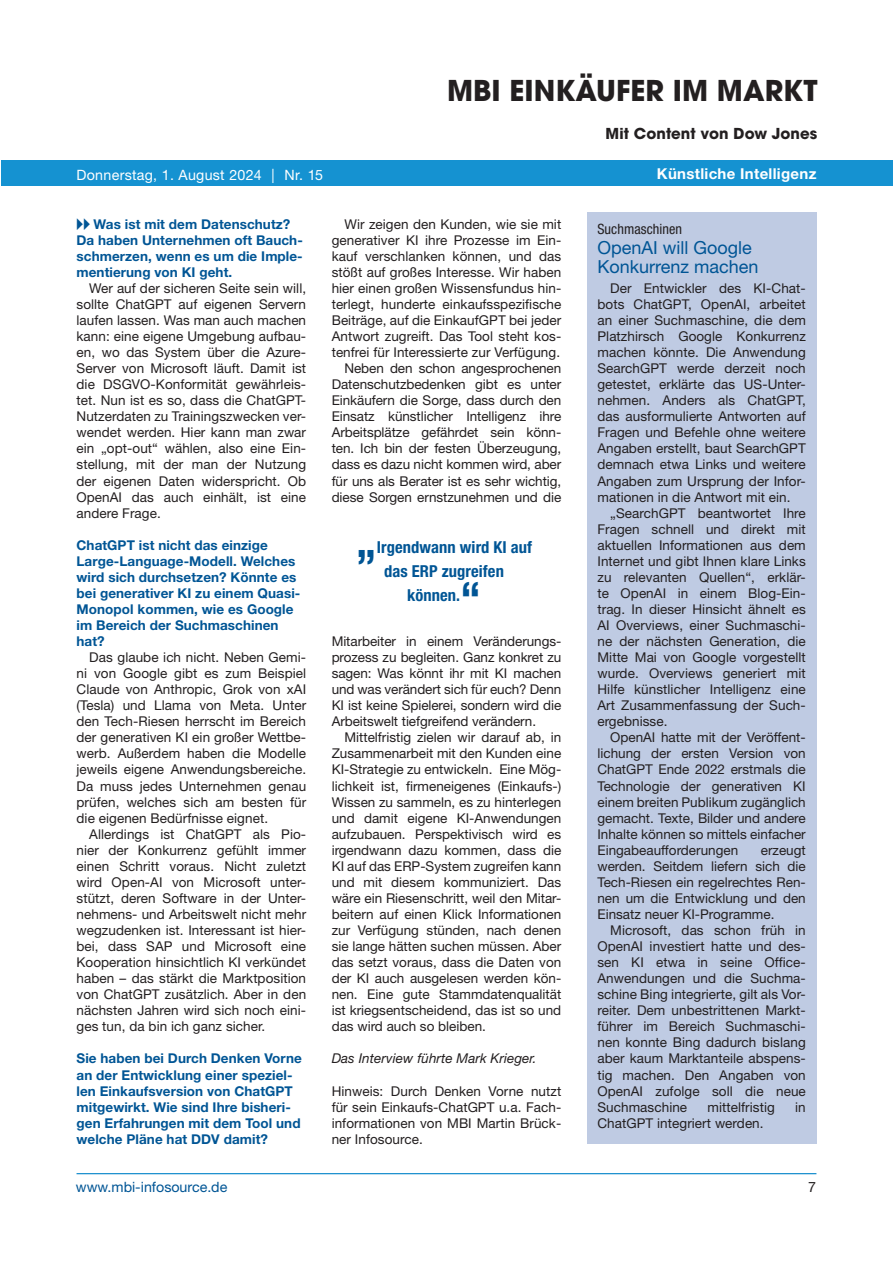
<style>
.page{position:relative;width:893px;height:1263px;background:#fff}
.page>*{position:absolute;margin:0;border:0;box-sizing:border-box;transform-origin:0 0}
._09-2_Zitat_Interview{font:700 condensed 45px "Helvetica Neue LT";color:#005595}
.t1{font:700 28.5px "ITC Avant Garde Std";color:#231f20}
._04-3_Einspalter_Head_blau{font:18px/19.5px "Helvetica Neue LT";color:#005595}
._09-2_Zitat_Interview-2{font:700 condensed 16.5px "Helvetica Neue LT";letter-spacing:.005em;color:#005595}
.t2{font:700 15px "ITC Avant Garde Std";letter-spacing:.005em;color:#231f20}
.t3{font:700 15px "Helvetica Neue LT";letter-spacing:.02em;color:#fff}
.t4{font:14.25px "Helvetica Neue LT";letter-spacing:.02em;color:#fff}
.t5{font:14.25px "Helvetica Neue LT";color:#005595}
._08-1_Dachzeile_Einspalter_schwarz{font:condensed 14.25px "Helvetica Neue LT";letter-spacing:.005em;color:#231f20}
.t6{font:14.25px "Helvetica Neue LT";color:#231f20}
._03_Lauftext{font:13.5px/16px "Helvetica Neue LT";letter-spacing:.005em;color:#231f20;text-align:justify}
._03-2_Interview_Frage{font:700 13.5px/16px "Helvetica Neue LT";letter-spacing:.005em;color:#005595}
._03-1_Lauftext_o_Einzug{font:13.5px/16px "Helvetica Neue LT";letter-spacing:.005em;color:#231f20;text-align:justify}
._07b_Autorenzeile{font:italic 13.5px "Helvetica Neue LT";letter-spacing:.005em;color:#231f20}
</style>
<div class="page">
<hr style="left:77px;top:1173px;width:739px;height:1px;background:#0082c8">
<div style="left:1px;top:160px;width:892px;height:26px;background:#1592d1"></div>
<div style="left:587px;top:213px;width:229px;height:931px;background:#bfcbe3"></div>
<p class="t4" style="left:77px;top:167px;width:248px">Donnerstag, 1. August 2024 | Nr. 15</p>
<h2 class="t1" style="left:447px;top:71px;width:372px">MBI EINKÄUFER IM MARKT</h2>
<p class="t2" style="left:605px;top:123px;width:213px">Mit Content von Dow Jones</p>
<p class="t3" style="left:657px;top:164px;width:161px">Künstliche Intelligenz</p>
<p class="_03-2_Interview_Frage" style="left:77px;top:216px;width:228px;text-indent:17px">Was ist mit dem Datenschutz?<br>Da haben Unternehmen oft Bauch&shy;schmerzen, wenn es um die Imple&shy;mentierung von KI geht.</p>
<p class="_03_Lauftext" style="left:77px;top:280px;width:231px;text-indent:13px">Wer auf der sicheren Seite sein will, sollte ChatGPT auf eigenen Servern laufen lassen. Was man auch machen kann: eine eigene Umgebung aufbau&shy;en, wo das System über die Azure-Server von Microsoft läuft. Damit ist die DSGVO-Konformität gewährleis&shy;tet. Nun ist es so, dass die ChatGPT-Nutzerdaten zu Trainingszwecken ver&shy;wendet werden. Hier kann man zwar ein „opt-out“ wählen, also eine Ein&shy;stellung, mit der man der Nutzung der eigenen Daten widerspricht. Ob OpenAI das auch einhält, ist eine andere Frage.</p>
<p class="_03-2_Interview_Frage" style="left:77px;top:537px;width:225px">ChatGPT ist nicht das einzige<br>Large-Language-Modell. Welches wird sich durchsetzen? Könnte es bei generativer KI zu einem Quasi-<br>Monopol kommen, wie es Google im Bereich der Suchmaschinen hat?</p>
<p class="_03_Lauftext" style="left:77px;top:649px;width:231px;text-indent:13px">Das glaube ich nicht. Neben Gemi&shy;ni von Google gibt es zum Beispiel Claude von Anthropic, Grok von xAI (Tesla) und Llama von Meta. Unter den Tech-Riesen herrscht im Bereich der generativen KI ein großer Wettbe&shy;werb. Außerdem haben die Modelle jeweils eigene Anwendungsbereiche.<br>Da muss jedes Unternehmen genau prüfen, welches sich am besten für die eigenen Bedürfnisse eignet.</p>
<p class="_03_Lauftext" style="left:77px;top:826px;width:231px;text-indent:13px">Allerdings ist ChatGPT als Pio&shy;nier der Konkurrenz gefühlt immer einen Schritt voraus. Nicht zuletzt wird Open-AI von Microsoft unter&shy;stützt, deren Software in der Unter&shy;nehmens- und Arbeitswelt nicht mehr wegzudenken ist. Interessant ist hier&shy;bei, dass SAP und Microsoft eine Kooperation hinsichtlich KI verkündet haben – das stärkt die Marktposition von ChatGPT zusätzlich. Aber in den nächsten Jahren wird sich noch eini&shy;ges tun, da bin ich ganz sicher.</p>
<p class="_03-2_Interview_Frage" style="left:77px;top:1050px;width:227px">Sie haben bei Durch Denken Vorne an der Entwicklung einer speziel&shy;len Einkaufsversion von ChatGPT mitgewirkt. Wie sind Ihre bisheri&shy;gen Erfahrungen mit dem Tool und welche Pläne hat DDV damit?</p>
<p class="_03_Lauftext" style="left:332px;top:216px;width:231px;text-indent:13px">Wir zeigen den Kunden, wie sie mit generativer KI ihre Prozesse im Ein&shy;kauf verschlanken können, und das stößt auf großes Interesse. Wir haben hier einen großen Wissensfundus hin&shy;terlegt, hunderte einkaufsspezifische Beiträge, auf die EinkaufGPT bei jeder Antwort zugreift. Das Tool steht kos&shy;tenfrei für Interessierte zur Verfügung.</p>
<p class="_03_Lauftext" style="left:332px;top:360px;width:231px;text-indent:13px">Neben den schon angesprochenen Datenschutzbedenken gibt es unter Einkäufern die Sorge, dass durch den Einsatz künstlicher Intelligenz ihre Arbeitsplätze gefährdet sein könn&shy;ten. Ich bin der festen Überzeugung, dass es dazu nicht kommen wird, aber für uns als Berater ist es sehr wichtig, diese Sorgen ernstzunehmen und die</p>
<p class="_09-2_Zitat_Interview-2" style="left:377px;top:537px;width:157px">Irgendwann wird KI auf</p>
<p class="_09-2_Zitat_Interview-2" style="left:384px;top:561px;width:121px">das ERP zugreifen</p>
<p class="_09-2_Zitat_Interview-2" style="left:407px;top:585px;width:55px">können.</p>
<p class="_09-2_Zitat_Interview" style="left:460px;top:571px;width:22px">“</p>
<p class="_09-2_Zitat_Interview" style="left:356px;top:514px;width:22px">„</p>
<p class="_03_Lauftext" style="left:332px;top:633px;width:231px">Mitarbeiter in einem Veränderungs&shy;prozess zu begleiten. Ganz konkret zu sagen: Was könnt ihr mit KI machen und was verändert sich für euch? Denn KI ist keine Spielerei, sondern wird die Arbeitswelt tiefgreifend verändern.</p>
<p class="_03_Lauftext" style="left:332px;top:729px;width:231px;text-indent:13px">Mittelfristig zielen wir darauf ab, in Zusammenarbeit mit den Kunden eine KI-Strategie zu entwickeln. Eine Mög&shy;lichkeit ist, firmeneigenes (Einkaufs-)<br>Wissen zu sammeln, es zu hinterlegen und damit eigene KI-Anwendungen aufzubauen. Perspektivisch wird es irgendwann dazu kommen, dass die KI auf das ERP-System zugreifen kann und mit diesem kommuniziert. Das wäre ein Riesenschritt, weil den Mitar&shy;beitern auf einen Klick Informationen zur Verfügung stünden, nach denen sie lange hätten suchen müssen. Aber das setzt voraus, dass die Daten von der KI auch ausgelesen werden kön&shy;nen. Eine gute Stammdatenqualität ist kriegsentscheidend, das ist so und das wird auch so bleiben.</p>
<p class="_07b_Autorenzeile" style="left:332px;top:1050px;width:206px">Das Interview führte Mark Krieger.</p>
<p class="_03-1_Lauftext_o_Einzug" style="left:332px;top:1082px;width:231px">Hinweis: Durch Denken Vorne nutzt für sein Einkaufs-ChatGPT u.a. Fach&shy;informationen von MBI Martin Brück&shy;ner Infosource.</p>
<p class="_08-1_Dachzeile_Einspalter_schwarz" style="left:597px;top:221px;width:86px">Suchmaschinen</p>
<p class="_04-3_Einspalter_Head_blau" style="left:597px;top:238px;width:163px">OpenAI will Google<br>Konkurrenz machen</p>
<p class="_03_Lauftext" style="left:597px;top:280px;width:210px;text-indent:13px">Der Entwickler des KI-Chat&shy;bots ChatGPT, OpenAI, arbeitet an einer Suchmaschine, die dem Platzhirsch Google Konkurrenz machen könnte. Die Anwendung SearchGPT werde derzeit noch getestet, erklärte das US-Unter&shy;nehmen. Anders als ChatGPT, das ausformulierte Antworten auf Fragen und Befehle ohne weitere Angaben erstellt, baut SearchGPT demnach etwa Links und weitere Angaben zum Ursprung der Infor&shy;mationen in die Antwort mit ein.</p>
<p class="_03_Lauftext" style="left:597px;top:505px;width:210px;text-indent:13px">„SearchGPT beantwortet Ihre Fragen schnell und direkt mit aktuellen Informationen aus dem Internet und gibt Ihnen klare Links zu relevanten Quellen“, erklär&shy;te OpenAI in einem Blog-Ein&shy;trag. In dieser Hinsicht ähnelt es AI Overviews, einer Suchmaschi&shy;ne der nächsten Generation, die Mitte Mai von Google vorgestellt wurde. Overviews generiert mit Hilfe künstlicher Intelligenz eine Art Zusammenfassung der Such&shy;ergebnisse.</p>
<p class="_03_Lauftext" style="left:597px;top:729px;width:210px;text-indent:13px">OpenAI hatte mit der Veröffent&shy;lichung der ersten Version von ChatGPT Ende 2022 erstmals die Technologie der generativen KI einem breiten Publikum zugänglich gemacht. Texte, Bilder und andere Inhalte können so mittels einfacher Eingabeaufforderungen</p>
<p class="_03_Lauftext" style="left:597px;top:842px;width:210px;text-indent:163px">erzeugt werden. Seitdem liefern sich die Tech-Riesen ein regelrechtes Ren&shy;nen um die Entwicklung und den Einsatz neuer KI-Programme.</p>
<p class="_03_Lauftext" style="left:597px;top:922px;width:210px;text-indent:13px">Microsoft, das schon früh in OpenAI investiert hatte und des&shy;sen KI etwa in seine Office-Anwendungen und die Suchma&shy;schine Bing integrierte, gilt als Vor&shy;reiter. Dem unbestrittenen Markt&shy;führer im Bereich Suchmaschi&shy;nen konnte Bing dadurch bislang aber kaum Marktanteile abspens&shy;tig machen. Den Angaben von OpenAI zufolge soll die neue Suchmaschine</p>
<p class="_03_Lauftext" style="left:708px;top:1098px;width:69px">mittelfristig</p>
<p class="_03_Lauftext" style="left:795px;top:1098px;width:12px">in</p>
<p class="_03_Lauftext" style="left:597px;top:1115px;width:168px">ChatGPT integriert werden.</p>
<p class="t5" style="left:76px;top:1178px;width:153px">www.mbi-infosource.de</p>
<p class="t6" style="left:808px;top:1178px;width:9px">7</p>
</div>
